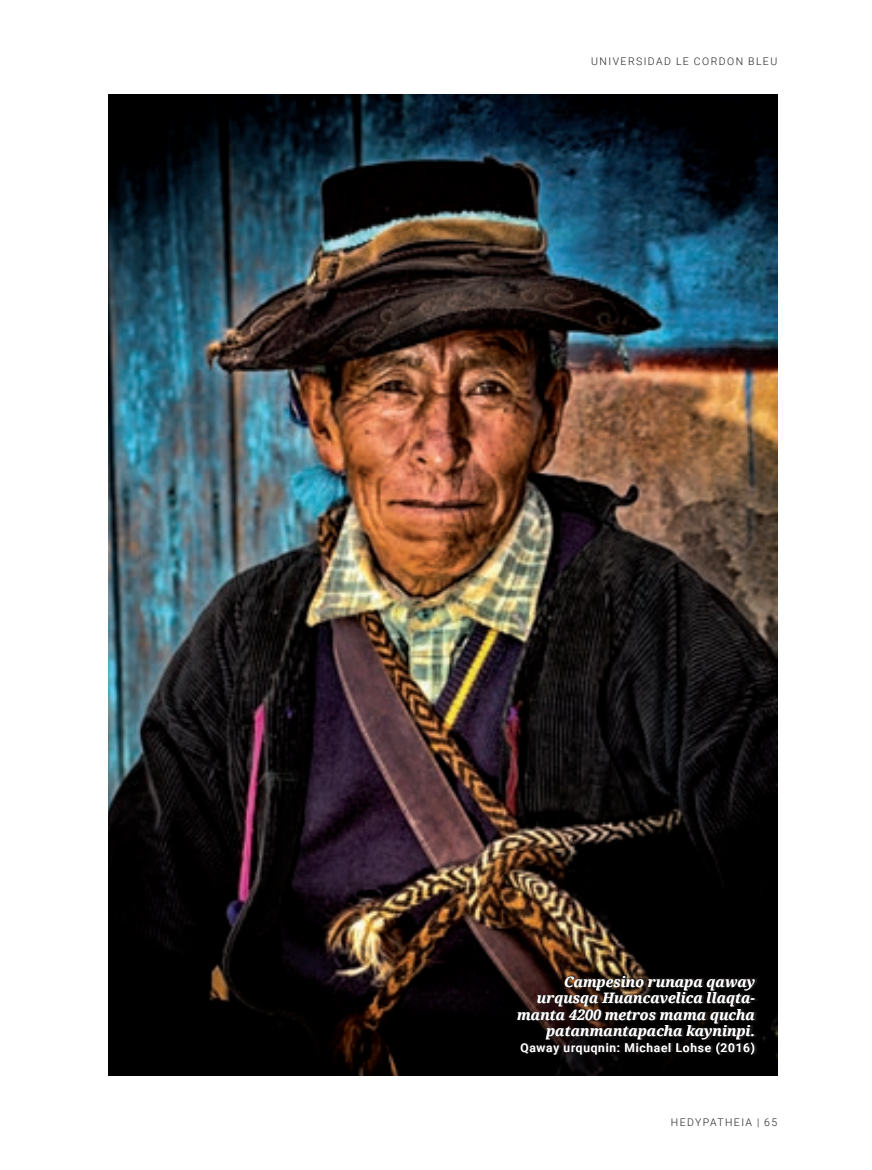
<style>
.page{position:relative;width:872px;height:1170px;background:#fff}
.page>*{position:absolute;margin:0;border:0;box-sizing:border-box;transform-origin:0 0}
.t1{font:italic 700 14.25px/16.5px "Noto Serif";color:#fff;text-align:right}
.t2{font:500 12px "Roboto";letter-spacing:.06em;color:#fff}
.t3{font:300 10.5px "Roboto";letter-spacing:.135em;color:#231f20}
</style>
<div class="page">
<img style="left:108px;top:94px;width:669px;height:981px">
<svg style="left:521px;top:1041px;width:236px;height:14px;background:#0d0b0b"></svg>
<svg style="left:518px;top:974px;width:240px;height:66px;background:#17100e"></svg>
<p class="t3" style="left:591px;top:54px;width:187px">UNIVERSIDAD LE CORDON BLEU</p>
<p class="t1" style="left:517px;top:972px;width:239px">Campesino runapa qaway urqusqa Huancavelica llaqta&shy;manta 4200 metros mama qucha patanmantapacha kayninpi.</p>
<p class="t2" style="left:520px;top:1039px;width:236px">Qaway urquqnin: Michael Lohse (2016)</p>
<p class="t3" style="left:671px;top:1114px;width:108px">HEDYPATHEIA | 65</p>
</div>
